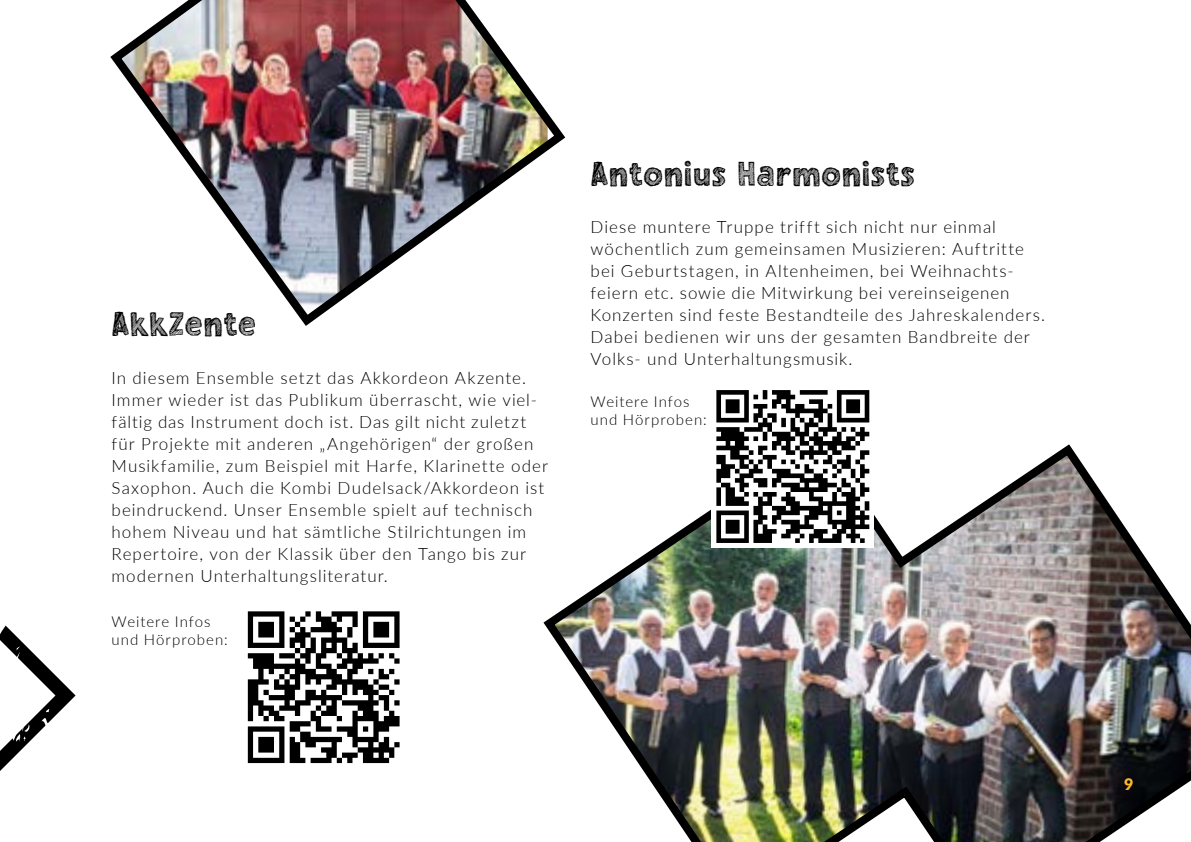
<style>
.page{position:relative;width:1191px;height:842px;background:#fff}
.page>*{position:absolute;margin:0;border:0;box-sizing:border-box;transform-origin:0 0}
.t1{font:42px "Chalkboy";color:#000}
.t2{font:300 17px/22px "Lato";letter-spacing:.06em;color:#000}
.t3{font:900 16px "Lato";color:#feba2b}
.t4{font:300 15px/18px "Lato";letter-spacing:.065em;color:#000}
</style>
<div class="page">
<svg style="left:0;top:625px;width:76px;height:146px"></svg>
<img style="left:110px;top:0;width:456px;height:326px">
<img style="left:543px;top:444px;width:648px;height:398px">
<svg style="left:248px;top:611px;width:151px;height:152px"></svg>
<div style="left:711px;top:385px;width:163px;height:163px;background:#fff"></div>
<svg style="left:716px;top:390px;width:153px;height:153px"></svg>
<h1 class="t1" style="left:111px;top:303px;width:146px">AkkZente</h1>
<p class="t2" style="left:111px;top:366px;width:438px">In diesem Ensemble setzt das Akkordeon Akzente.<br>Immer wieder ist das Publikum überrascht, wie viel&shy;fältig das Instrument doch ist. Das gilt nicht zuletzt für Projekte mit anderen „Angehörigen“ der großen Musikfamilie, zum Beispiel mit Harfe, Klarinette oder Saxophon. Auch die Kombi Dudelsack/Akkordeon ist beindruckend. Unser Ensemble spielt auf technisch hohem Niveau und hat sämtliche Stilrichtungen im Repertoire, von der Klassik über den Tango bis zur modernen Unterhaltungsliteratur.</p>
<p class="t4" style="left:111px;top:612px;width:118px">Weitere Infos und Hörproben:</p>
<h1 class="t1" style="left:590px;top:153px;width:326px">Antonius Harmonists</h1>
<p class="t2" style="left:590px;top:216px;width:456px">Diese muntere Truppe trifft sich nicht nur einmal wöchentlich zum gemeinsamen Musizieren: Auftritte bei Geburtstagen, in Altenheimen, bei Weihnachts&shy;feiern etc. sowie die Mitwirkung bei vereinseigenen Konzerten sind feste Bestandteile des Jahreskalenders.<br>Dabei bedienen wir uns der gesamten Bandbreite der Volks- und Unterhaltungsmusik.</p>
<p class="t4" style="left:590px;top:392px;width:118px">Weitere Infos und Hörproben:</p>
<p class="t3" style="left:1124px;top:772px;width:11px">9</p>
</div>
